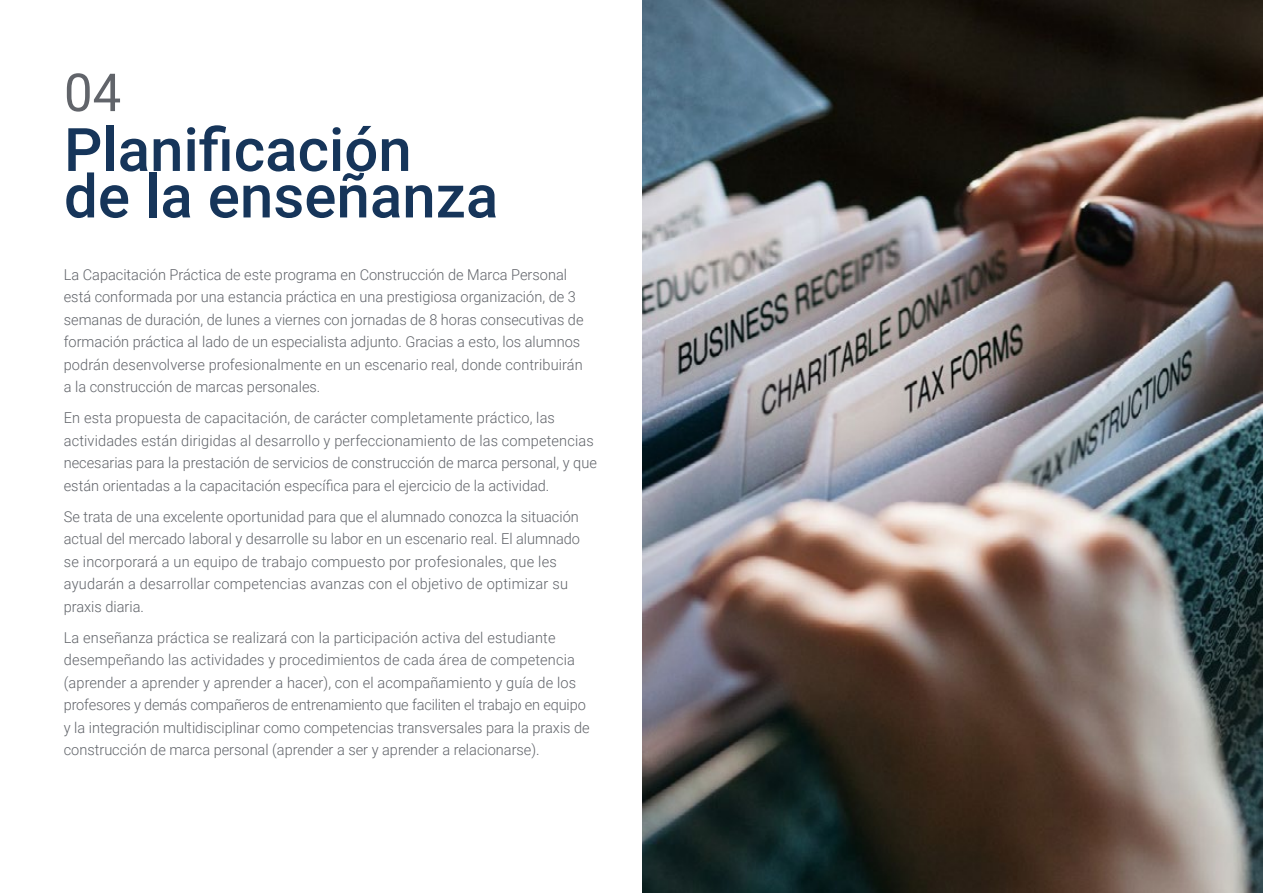
<style>
.page{position:relative;width:1263px;height:893px;background:#fff}
.page>*{position:absolute;margin:0;border:0;box-sizing:border-box;transform-origin:0 0}
.t1{font:500 60px/46.5px "Roboto";color:#16355a}
.t2{font:52.5px "Roboto";color:#61646a}
.t3{font:300 15px/22.5px "Roboto";color:#61646a}
</style>
<div class="page">
<img style="left:642px;top:0;width:621px;height:893px">
<h2 class="t2" style="left:64px;top:56px;width:59px">04</h2>
<h1 class="t1" style="left:64px;top:124px;width:436px">Planificación<br>de la enseñanza</h1>
<p class="t3" style="left:64px;top:262px;width:521px">La Capacitación Práctica de este programa en Construcción de Marca Personal está conformada por una estancia práctica en una prestigiosa organización, de 3 semanas de duración, de lunes a viernes con jornadas de 8 horas consecutivas de formación práctica al lado de un especialista adjunto. Gracias a esto, los alumnos podrán desenvolverse profesionalmente en un escenario real, donde contribuirán a la construcción de marcas personales.</p>
<p class="t3" style="left:64px;top:406px;width:535px">En esta propuesta de capacitación, de carácter completamente práctico, las actividades están dirigidas al desarrollo y perfeccionamiento de las competencias necesarias para la prestación de servicios de construcción de marca personal, y que están orientadas a la capacitación específica para el ejercicio de la actividad.</p>
<p class="t3" style="left:64px;top:504px;width:518px">Se trata de una excelente oportunidad para que el alumnado conozca la situación actual del mercado laboral y desarrolle su labor en un escenario real. El alumnado se incorporará a un equipo de trabajo compuesto por profesionales, que les ayudarán a desarrollar competencias avanzas con el objetivo de optimizar su praxis diaria.</p>
<p class="t3" style="left:64px;top:625px;width:527px">La enseñanza práctica se realizará con la participación activa del estudiante desempeñando las actividades y procedimientos de cada área de competencia (aprender a aprender y aprender a hacer), con el acompañamiento y guía de los profesores y demás compañeros de entrenamiento que faciliten el trabajo en equipo y la integración multidisciplinar como competencias transversales para la praxis de construcción de marca personal (aprender a ser y aprender a relacionarse).</p>
</div>
